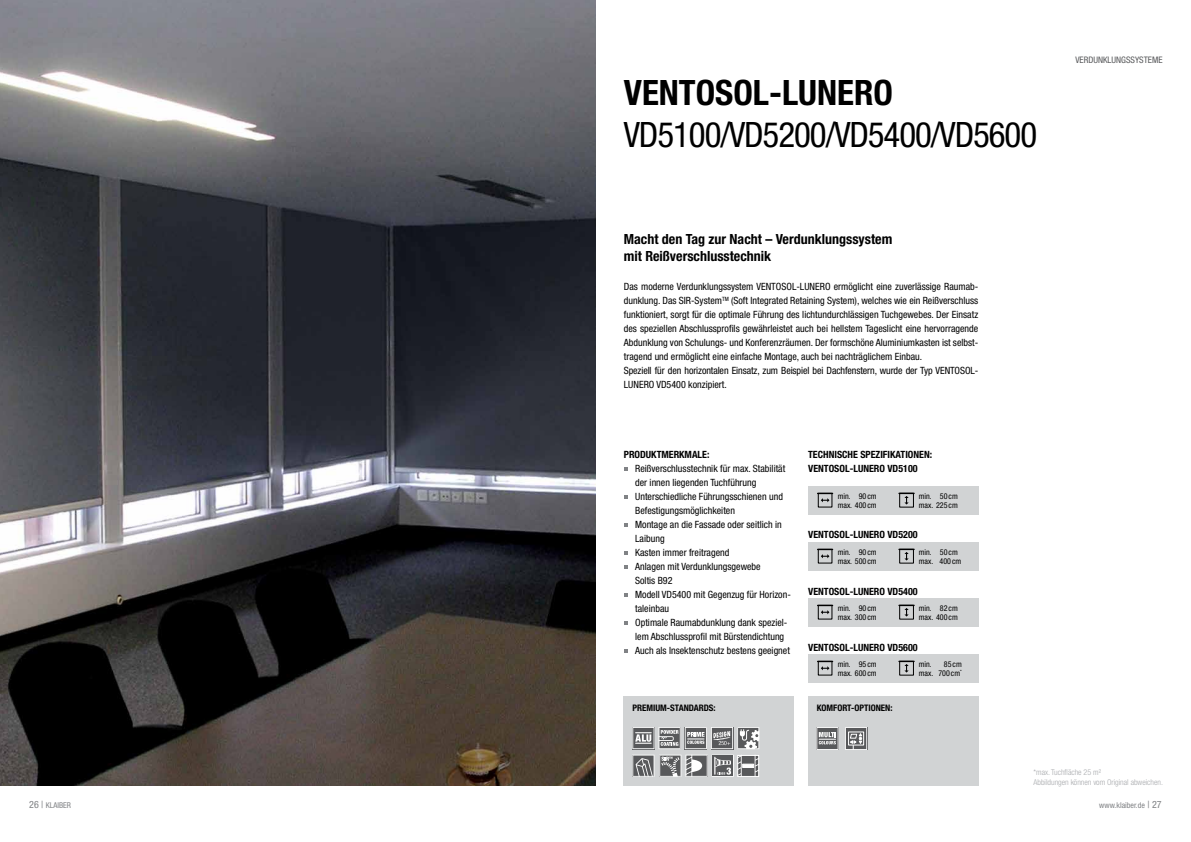
<style>
.page{position:relative;width:1191px;height:842px;background:#fff}
.page>*{position:absolute;margin:0;border:0;box-sizing:border-box;transform-origin:0 0}
.t1{font:condensed 35px "Helvetica Neue LT Std";letter-spacing:-.03em;color:#000}
.t2{font:700 condensed 35px "Helvetica Neue LT Std";color:#000}
.t3{font:700 condensed 14px/16.8px "Helvetica Neue LT Std";color:#000}
.t4{font:condensed 10px/14px "Helvetica Neue LT Std";color:#000}
.t5{font:700 condensed 10px "Helvetica Neue LT Std";color:#000}
.t6{font:700 condensed 9px "Helvetica Neue LT Std";color:#000}
.t7{font:condensed 9px "Helvetica Neue LT Std";color:#58595b}
.t8{font:condensed 8px/9px "Helvetica Neue LT Std";color:#000}
.t9{font:300 condensed 8px/9.9px "Helvetica Neue LT Std";color:#a7a9ac}
.t10{font:condensed 8px "Helvetica Neue LT Std";color:#808285}
.s1{font-size:10px}
</style>
<div class="page">
<svg style="left:624px;top:467px;width:3px;height:4px"></svg>
<svg style="left:624px;top:495px;width:3px;height:4px"></svg>
<svg style="left:624px;top:523px;width:3px;height:4px"></svg>
<svg style="left:624px;top:551px;width:3px;height:4px"></svg>
<svg style="left:624px;top:565px;width:3px;height:4px"></svg>
<svg style="left:624px;top:593px;width:3px;height:4px"></svg>
<svg style="left:624px;top:621px;width:3px;height:4px"></svg>
<svg style="left:624px;top:649px;width:3px;height:4px"></svg>
<img style="left:0;top:0;width:595px;height:785px">
<div style="left:808px;top:486px;width:170px;height:28px;background:#d1d3d4"></div>
<svg style="left:817px;top:493px;width:15px;height:9px"></svg>
<svg style="left:899px;top:493px;width:15px;height:12px"></svg>
<div style="left:808px;top:542px;width:170px;height:28px;background:#d1d3d4"></div>
<svg style="left:817px;top:549px;width:15px;height:9px"></svg>
<svg style="left:899px;top:549px;width:15px;height:12px"></svg>
<div style="left:808px;top:598px;width:170px;height:28px;background:#d1d3d4"></div>
<svg style="left:817px;top:605px;width:15px;height:9px"></svg>
<svg style="left:899px;top:605px;width:15px;height:12px"></svg>
<div style="left:808px;top:654px;width:170px;height:28px;background:#d1d3d4"></div>
<svg style="left:817px;top:661px;width:15px;height:9px"></svg>
<svg style="left:899px;top:661px;width:15px;height:12px"></svg>
<div style="left:808px;top:696px;width:170px;height:89px;background:#d1d3d4"></div>
<svg style="left:816px;top:727px;width:22px;height:23px"></svg>
<svg style="left:845px;top:727px;width:22px;height:23px"></svg>
<div style="left:624px;top:696px;width:170px;height:89px;background:#d1d3d4"></div>
<svg style="left:632px;top:727px;width:127px;height:22px"></svg>
<svg style="left:741px;top:755px;width:13px;height:22px"></svg>
<svg style="left:632px;top:755px;width:109px;height:22px"></svg>
<svg style="left:754px;top:755px;width:5px;height:22px"></svg>
<hr style="left:742px;top:764px;width:12px;height:4px;background:#fff">
<h1 class="t2" style="left:624px;top:71px;width:37px">VENTOSOL</h1>
<h1 class="t2" style="left:769px;top:71px;width:49px">-LUNERO</h1>
<h1 class="t1" style="left:624px;top:114px;width:415px">VD5100/VD5200/VD5400/VD5600</h1>
<h2 class="t3" style="left:624px;top:230px;width:270px">MACHT DEN TAG ZUR NACHT – VERDUNKLUNGSSYSTEM<br>MIT REIßVERSCHLUSSTECHNIK</h2>
<p class="t4" style="left:624px;top:279px;width:356px">Das moderne Verdunklungssystem VENTOSOL-LUN ERO ermöglicht eine zuverlässige Raumab&shy;dunklung. Das SIR-System<sup>TM</sup> (Soft Integrated Retaining System), welches wie ein Reißverschluss funktioniert, sorgt für die optimale Führung des lichtundurchlässigen Tuchgewebes. Der Einsatz des speziellen Abschlussprofils gewährleistet auch bei hellstem Tageslicht eine hervorragende Abdunklung von Schulungs- und Konferenzräumen. Der formschöne Aluminiumkasten ist selbst&shy;tragend und ermöglicht eine einfache Montage, auch bei nachträglichem Einbau.<br>Speziell für den horizontalen Einsatz, zum Beispiel bei Dachfenstern, wurde der Typ VENTOSOL-LUN ERO VD5400 konzipiert.</p>
<p class="t5" style="left:624px;top:448px;width:12px">PRODUKTMERKMALE</p>
<p class="t5" style="left:707px;top:448px;width:4px">:</p>
<p class="t4" style="left:635px;top:461px;width:152px">Reißverschlusstechnik für max. Stabilität</p>
<p class="t4" style="left:635px;top:475px;width:123px">der innen liegenden Tuchführung</p>
<p class="t4" style="left:627px;top:489px;width:157px">Unterschiedliche Führungsschienen und</p>
<p class="t4" style="left:635px;top:503px;width:101px">Befestigungsmöglichkeiten</p>
<p class="t4" style="left:635px;top:517px;width:148px">Montage an die Fassade oder seitlich in</p>
<p class="t4" style="left:635px;top:531px;width:31px">Laibung</p>
<p class="t4" style="left:635px;top:545px;width:96px">Kasten immer freitragend</p>
<p class="t4" style="left:635px;top:559px;width:127px">Anlagen mit Verdunklungsgewebe</p>
<p class="t4" style="left:635px;top:573px;width:39px">Soltis B92</p>
<p class="t4" style="left:635px;top:587px;width:157px">Modell VD5400 mit Gegenzug für Horizon-</p>
<p class="t4" style="left:635px;top:601px;width:35px">taleinbau</p>
<p class="t4" style="left:635px;top:615px;width:154px">Optimale Raumabdunklung dank speziel-</p>
<p class="t4" style="left:635px;top:629px;width:151px">lem Abschlussprofil mit Bürstendichtung</p>
<p class="t4" style="left:635px;top:643px;width:156px">Auch als Insektenschutz bestens geeignet</p>
<p class="t5" style="left:808px;top:448px;width:11px">TECHNISCHE</p>
<p class="t5" style="left:860px;top:448px;width:11px">SPEZIFIKATIONEN</p>
<p class="t5" style="left:929px;top:448px;width:4px">:</p>
<p class="t5" style="left:808px;top:462px;width:12px">VENTOSOL</p>
<p class="t5" style="left:849px;top:462px;width:15px">-LUNERO</p>
<p class="t5" style="left:887px;top:462px;width:32px">VD5100</p>
<p class="t8" style="left:837px;top:492px;width:40px">min. 90 cm max. 400 cm</p>
<p class="t8" style="left:918px;top:492px;width:40px">min. 50 cm max. 225 cm</p>
<p class="t5" style="left:808px;top:528px;width:12px">VENTOSOL</p>
<p class="t5" style="left:849px;top:528px;width:15px">-LUNERO</p>
<p class="t5" style="left:887px;top:528px;width:32px">VD5200</p>
<p class="t8" style="left:837px;top:548px;width:40px">min. 90 cm max. 500 cm</p>
<p class="t8" style="left:918px;top:548px;width:44px">min. 50 cm max. 400 cm</p>
<p class="t5" style="left:808px;top:585px;width:12px">VENTOSOL</p>
<p class="t5" style="left:849px;top:585px;width:15px">-LUNERO</p>
<p class="t5" style="left:887px;top:585px;width:32px">VD5400</p>
<p class="t8" style="left:837px;top:604px;width:40px">min. 90 cm max. 300 cm</p>
<p class="t8" style="left:918px;top:604px;width:40px">min. 82 cm max. 400 cm</p>
<p class="t5" style="left:808px;top:641px;width:12px">VENTOSOL</p>
<p class="t5" style="left:849px;top:641px;width:15px">-LUNERO</p>
<p class="t5" style="left:887px;top:641px;width:32px">VD5600</p>
<p class="t8" style="left:837px;top:660px;width:40px">min. 95 cm max. 600 cm</p>
<p class="t8" style="left:918px;top:660px;width:15px">min.</p>
<p class="t8" style="left:918px;top:660px;width:44px;text-align:right">85 cm<br>max. 700 cm<sup>*</sup></p>
<p class="t6" style="left:632px;top:702px;width:11px">PREMIUM</p>
<p class="t6" style="left:667px;top:702px;width:14px">-STANDARDS</p>
<p class="t6" style="left:713px;top:702px;width:4px">:</p>
<p class="t6" style="left:816px;top:702px;width:11px">KOMFORT</p>
<p class="t6" style="left:851px;top:702px;width:9px">-OPTIONEN</p>
<p class="t6" style="left:890px;top:702px;width:4px">:</p>
<p class="t7" style="left:1075px;top:55px;width:70px">Verdunklungssysteme</p>
<p class="t9" style="left:1033px;top:767px;width:131px">*max. Tuchfläche 25 m²<br>Abbildungen können vom Original abweichen.</p>
<p class="t10" style="left:29px;top:801px;width:43px"><span class="s1">26 |</span> KLAIBER</p>
<p class="t10" style="left:1099px;top:801px;width:64px">www.klaiber.de <span class="s1">| 27</span></p>
</div>
